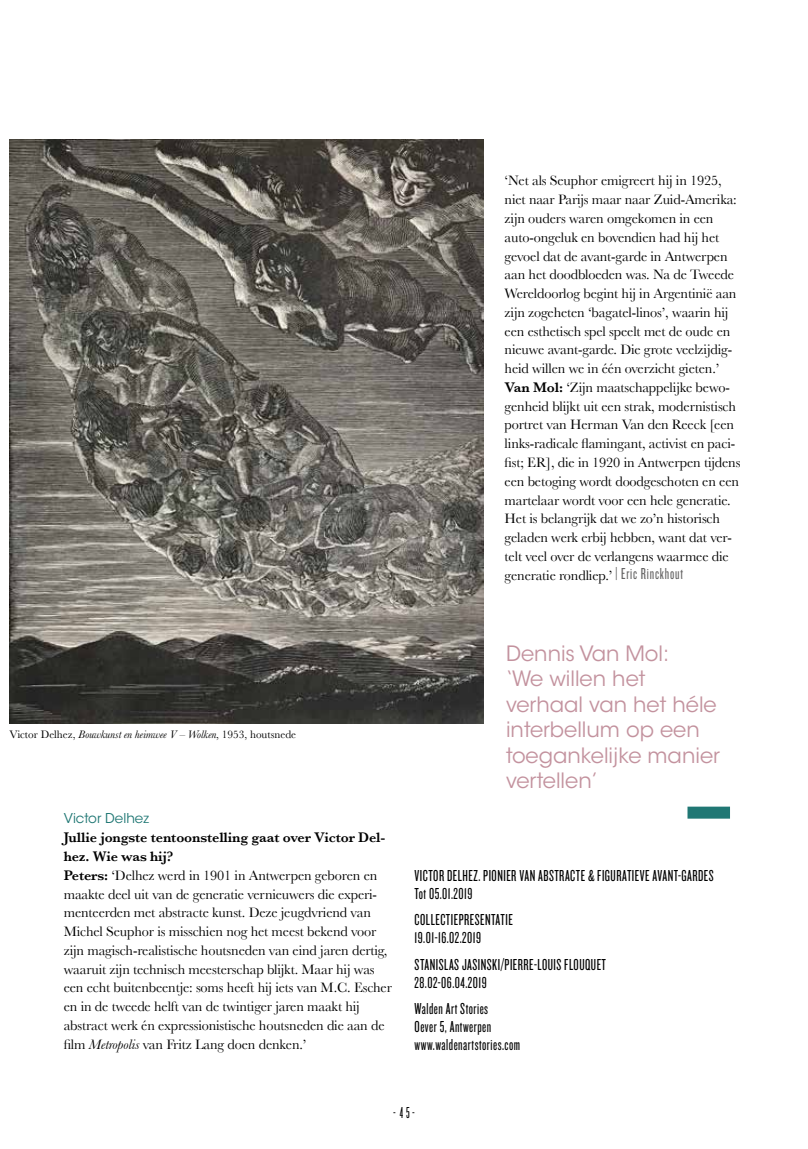
<style>
.page{position:relative;width:808px;height:1149px;background:#fff}
.page>*{position:absolute;margin:0;border:0;box-sizing:border-box;transform-origin:0 0}
.t1{font:21px/25.5px "ITC Avant Garde Std";color:#c3929e}
.t2{font:16.5px/18px "Knockout HTF27 Junior Bantamwt";letter-spacing:.03em;color:#000}
.t3{font:16.5px "Knockout HTF26 Junior Flyweight";color:#000}
.t4{font:14.25px/18.8px "Baskerville";letter-spacing:-.01em;color:#000}
.t5{font:13.5px "ITC Avant Garde Std";color:#207774}
.t6{font:11.25px "Baskerville MT Std";color:#000}
.s1{font-weight:600}
.s2{font-family:"Knockout HTF27 Junior Bantamwt";font-size:16.5px;color:#646363}
.s3{font-style:italic}
</style>
<div class="page">
<img style="left:10px;top:139px;width:473px;height:584px">
<div style="left:687px;top:806px;width:43px;height:12px;background:#207774"></div>
<p class="t4" style="left:505px;top:171px;width:237px">‘Net als Seuphor emigreert hij in 1925, niet naar Parijs maar naar Zuid-Amerika: zijn ouders waren omgekomen in een auto-ongeluk en bovendien had hij het gevoel dat de avant-garde in Antwerpen aan het doodbloeden was. Na de Tweede Wereldoorlog begint hij in Argentinië aan zijn zogeheten ‘bagatel-linos’, waarin hij een esthetisch spel speelt met de oude en nieuwe avant-garde. Die grote veelzijdig&shy;heid willen we in één overzicht gieten.’ <span class="s1">Van Mol:</span> ‘Zijn maatschappelijke bewo&shy;genheid blijkt uit een strak, modernistisch portret van Herman Van den Reeck [een links-radicale flamingant, activist en paci&shy;fist; ER], die in 1920 in Antwerpen tijdens een betoging wordt doodgeschoten en een martelaar wordt voor een hele generatie.<br>Het is belangrijk dat we zo’n historisch geladen werk erbij hebben, want dat ver&shy;telt veel over de verlangens waarmee die generatie rondliep.’ <span class="s2">| Eric Rinckhout</span></p>
<p class="t6" style="left:10px;top:728px;width:288px">Victor Delhez, <span class="s3">Bouwkunst en heimwee V – Wolken</span>, 1953, houtsnede</p>
<p class="t5" style="left:64px;top:810px;width:87px">Victor Delhez</p>
<p class="t4" style="left:64px;top:827px;width:330px"><span class="s1">Jullie jongste tentoonstelling gaat over Victor Del&shy;hez. Wie was hij?<br>Peters:</span> ‘Delhez werd in 1901 in Antwerpen geboren en maakte deel uit van de generatie vernieuwers die experi&shy;menteerden met abstracte kunst. Deze jeugdvriend van Michel Seuphor is misschien nog het meest bekend voor zijn magisch-realistische houtsneden van eind jaren dertig, waaruit zijn technisch meesterschap blijkt. Maar hij was een echt buitenbeentje: soms heeft hij iets van M.C. Escher en in de tweede helft van de twintiger jaren maakt hij abstract werk én expressionistische houtsneden die aan de film <span class="s3">Metropolis</span> van Fritz Lang doen denken.’</p>
<h1 class="t1" style="left:506px;top:640px;width:215px">Dennis Van Mol:<br>‘We willen het verhaal van het héle interbellum op een toegankelijke manier vertellen’</h1>
<p class="t2" style="left:415px;top:866px;width:301px">VICTOR DELHEZ. PIONIER VAN ABSTRACTE &amp; FIGURATIEVE AVANT-GARDES<br>Tot 05.01.2019</p>
<p class="t2" style="left:415px;top:911px;width:100px">COLLECTIEPRESENTATIE<br>19.01-16.02.2019</p>
<p class="t2" style="left:415px;top:955px;width:193px">STANISLAS JASINSKI/PIERRE-LOUIS FLOUQUET<br>28.02-06.04.2019</p>
<p class="t2" style="left:415px;top:1000px;width:107px">Walden Art Stories<br>Oever 5, Antwerpen www.waldenartstories.com</p>
<p class="t3" style="left:393px;top:1104px;width:23px">-45-</p>
</div>
